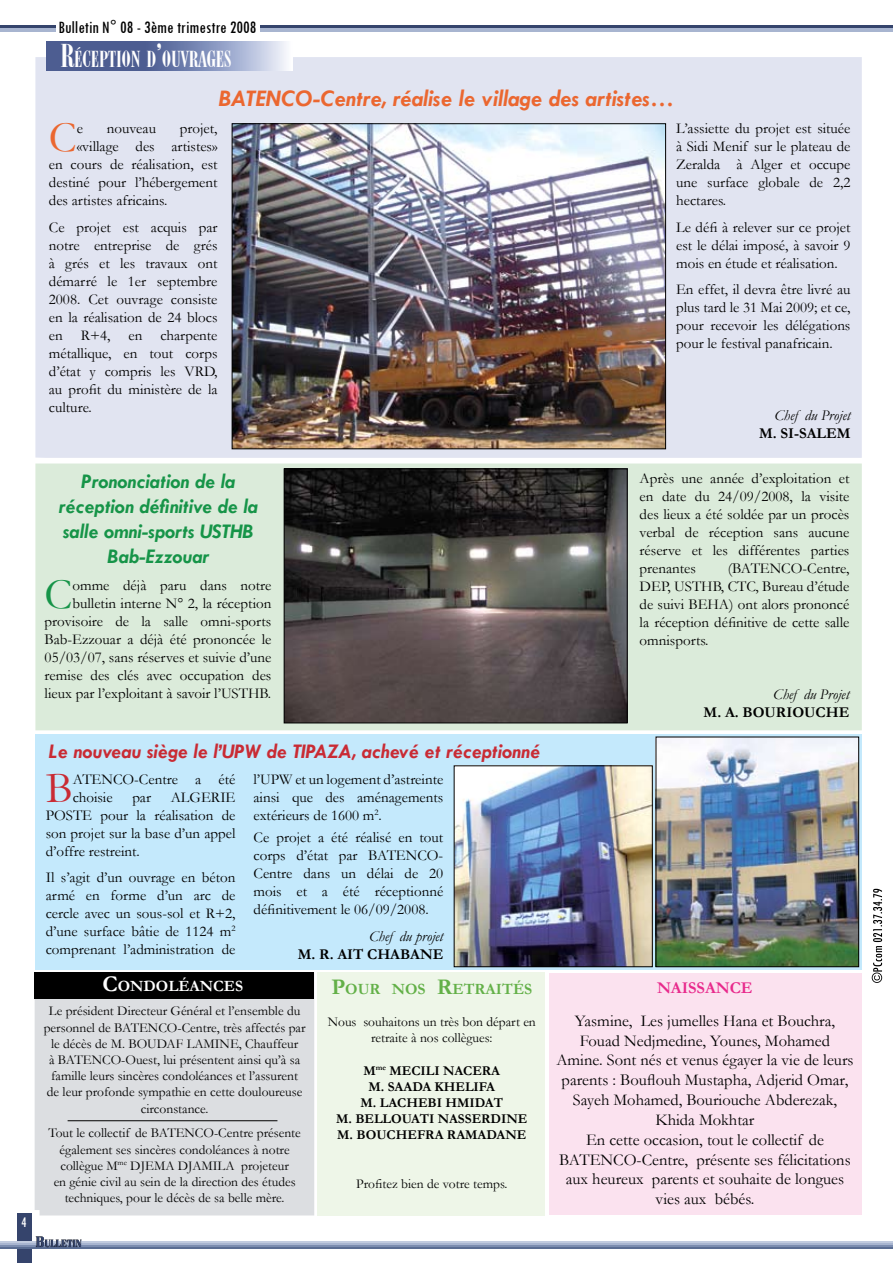
<style>
.page{position:relative;width:893px;height:1263px;background:#fff}
.page>*{position:absolute;margin:0;border:0;box-sizing:border-box;transform-origin:0 0}
.t1{font:43.8px "Garamond";color:#eb6730}
.t2{font:43.8px "Garamond";color:#169448}
.t3{font:43.8px "Garamond";color:#c92b34}
.t4{font:italic 700 24px "Tw Cen";color:#eb6730}
.t5{font:22.05px "Modern 735 BT Roman A";color:#fff}
.t6{font:italic 700 21px/25.2px "Tw Cen";color:#169448;text-align:center}
.t7{font:italic 700 21px "Tw Cen";color:#c92b34}
.t8{font:condensed 18px "Tw Cen";color:#000}
.t9{font:16.5px/19.8px "Garamond";color:#000;text-align:center}
.t10{font:700 16.5px "Garamond";color:#e82a8c}
.t11{font:700 15.75px "Garamond";color:#63b048}
.t12{font:700 15.75px "Garamond";color:#fff}
.t13{font:15px/18px "Garamond";color:#000;text-align:justify}
.t14{font:700 15px "Garamond";color:#000}
.t15{font:italic 15px "Garamond";color:#000}
.t16{font:condensed 15px "Tw Cen";color:#fff}
.t17{font:13.5px/16.2px "Garamond";color:#000;text-align:center}
.t18{font:700 13.5px/16.2px "Garamond";color:#000;text-align:center}
.s1{font-size:31.5px}
.s2{font-size:22.5px}
</style>
<div class="page">
<div style="left:17px;top:1213px;width:14px;height:50px;background:#35446c"></div>
<hr style="left:261px;top:26px;width:632px;height:3px;background:#35446c">
<hr style="left:261px;top:29px;width:632px;height:3px;background:#a8b5d0">
<hr style="left:0;top:26px;width:55px;height:3px;background:#35446c">
<hr style="left:0;top:29px;width:55px;height:3px;background:#a8b5d0">
<hr style="left:0;top:1247px;width:893px;height:2px;background:#5a6d93">
<hr style="left:0;top:1245px;width:893px;height:2px;background:#7c8db0">
<hr style="left:0;top:1243px;width:893px;height:2px;background:#a8b5d0">
<hr style="left:0;top:1241px;width:893px;height:2px;background:#c1cbdf">
<svg style="left:36px;top:1236px;width:46px;height:11px"></svg>
<div style="left:36px;top:735px;width:825px;height:235px;background:#c4e9fc"></div>
<div style="left:35px;top:57px;width:827px;height:401px;background:#e1e4f1"></div>
<svg style="left:872px;top:889px;width:10px;height:94px"></svg>
<div style="left:46px;top:41px;width:100px;height:30px;background:#4d5d91"></div>
<div style="left:145px;top:41px;width:148px;height:30px;background:linear-gradient(to right,#3f538f,#eef3fe)"></div>
<div style="left:549px;top:973px;width:312px;height:241px;background:#fbe2ef"></div>
<div style="left:318px;top:972px;width:227px;height:243px;background:#eef6e8"></div>
<div style="left:35px;top:998px;width:279px;height:217px;background:#dcdee1"></div>
<div style="left:35px;top:972px;width:279px;height:26px;background:#000"></div>
<hr style="left:68px;top:1120px;width:209px;height:1px;background:#000">
<div style="left:35px;top:463px;width:827px;height:267px;background:#dbebda"></div>
<img style="left:286px;top:470px;width:340px;height:251px">
<div style="left:284px;top:468px;width:344px;height:255px;border:1px solid #000"></div>
<img style="left:658px;top:739px;width:199px;height:226px">
<div style="left:656px;top:737px;width:203px;height:230px;border:1px solid #000"></div>
<img style="left:234px;top:125px;width:430px;height:322px">
<div style="left:232px;top:123px;width:434px;height:326px;border:1px solid #000"></div>
<img style="left:456px;top:767px;width:195px;height:198px">
<div style="left:454px;top:765px;width:199px;height:202px;border:1px solid #000"></div>
<p class="t16" style="left:21px;top:1213px;width:7px">4</p>
<p class="t8" style="left:58px;top:16px;width:199px">Bulletin N° 08 - 3ème trimestre 2008</p>
<h3 class="t5" style="left:61px;top:46px;width:172px"><span class="s1">R</span>ÉCEPTION D<span class="s1">’</span>OUVRAGES</h3>
<h2 class="t4" style="left:219px;top:84px;width:457px">BATENCO-Centre, réalise le village des artistes…</h2>
<h1 class="t1" style="left:49px;top:108px;width:29px">C</h1>
<p class="t13" style="left:77px;top:119px;width:8px">e</p>
<p class="t13" style="left:107px;top:119px;width:51px">nouveau</p>
<p class="t13" style="left:180px;top:119px;width:39px">projet,</p>
<p class="t13" style="left:77px;top:137px;width:142px">«village des artistes»</p>
<p class="t13" style="left:49px;top:155px;width:170px">en cours de réalisation, est</p>
<p class="t13" style="left:49px;top:173px;width:170px">destiné pour l’hébergement</p>
<p class="t13" style="left:49px;top:191px;width:120px">des artistes africains.</p>
<p class="t13" style="left:49px;top:218px;width:170px">Ce projet est acquis par notre entreprise de grés à grés et les travaux ont démarré le 1er septembre 2008. Cet ouvrage consiste en la réalisation de 24 blocs en R+4, en charpente métallique, en tout corps d’état y compris les VRD, au profit du ministère de la culture.</p>
<h3 class="t6" style="left:59px;top:468px;width:200px">Prononciation de la réception définitive de la salle omni-sports USTHB<br>Bab-Ezzouar</h3>
<h1 class="t2" style="left:45px;top:565px;width:29px">C</h1>
<p class="t13" style="left:45px;top:576px;width:228px;text-align:right">omme déjà paru dans notre bulletin interne N° 2, la réception provisoire de la salle omni-sports Bab-Ezzouar a déjà été prononcée le 05/03/07, sans réserves et suivie d’une remise des clés avec occupation des lieux par l’exploitant à savoir l’USTHB.</p>
<h3 class="t7" style="left:49px;top:739px;width:493px">Le nouveau siège le l’UPW de TIPAZA, achevé et réceptionné</h3>
<h1 class="t3" style="left:46px;top:758px;width:28px">B</h1>
<p class="t13" style="left:73px;top:770px;width:164px">ATENCO-Centre a été choisie</p>
<p class="t13" style="left:46px;top:788px;width:191px;text-indent:125px">ALGERIE POSTE pour la réalisation de son projet sur la base d’un appel d’offre restreint.</p>
<p class="t13" style="left:46px;top:868px;width:191px">Il s’agit d’un ouvrage en béton armé en forme d’un arc de cercle avec un sous-sol et R+2, d’une surface bâtie de 1124 m<sup>2 </sup>comprenant l’administration de</p>
<p class="t13" style="left:132px;top:788px;width:20px">par</p>
<p class="t13" style="left:253px;top:770px;width:191px">l’UPW et un logement d’astreinte ainsi que des aménagements extérieurs de 1600 m<sup>2</sup>.</p>
<p class="t13" style="left:253px;top:828px;width:191px">Ce projet a été réalisé en tout corps d’état par BATENCO-Centre dans un délai de 20 mois et a été réceptionné définitivement le 06/09/2008.</p>
<p class="t15" style="left:369px;top:926px;width:76px">Chef du projet</p>
<p class="t14" style="left:298px;top:943px;width:147px">M. R. AIT CHABANE</p>
<p class="t12" style="left:103px;top:975px;width:142px"><span class="s2">C</span>ONDOLÉANCES</p>
<p class="t17" style="left:44px;top:1003px;width:263px">Le président Directeur Général et l’ensemble du personnel de BATENCO-Centre, très affectés par le décès de M. BOUDAF LAMINE, Chauffeur<br>à BATENCO-Ouest, lui présentent ainsi qu’à sa famille leurs sincères condoléances et l’assurent de leur profonde sympathie en cette douloureuse circonstance.</p>
<p class="t17" style="left:48px;top:1125px;width:254px">Tout le collectif de BATENCO-Centre présente également ses sincères condoléances à notre collègue M<sup>me</sup> DJEMA DJAMILA projeteur<br>en génie civil au sein de la direction des études techniques, pour le décès de sa belle mère.</p>
<p class="t11" style="left:331px;top:978px;width:202px"><span class="s2">P</span>OUR NOS <span class="s2">R</span>ETRAITÉS</p>
<p class="t17" style="left:328px;top:1013px;width:210px">Nous souhaitons un très bon départ en retraite à nos collègues:</p>
<p class="t18" style="left:336px;top:1062px;width:193px">M<sup>me</sup> MECILI NACERA<br>M. SAADA KHELIFA<br>M. LACHEBI HMIDAT<br>M. BELLOUATI NASSERDINE<br>M. BOUCHEFRA RAMADANE</p>
<p class="t17" style="left:356px;top:1175px;width:153px">Profitez bien de votre temps.</p>
<p class="t13" style="left:676px;top:119px;width:176px">L’assiette du projet est située à Sidi Menif sur le plateau de Zeralda à Alger et occupe une surface globale de 2,2 hectares.</p>
<p class="t13" style="left:676px;top:218px;width:176px">Le défi à relever sur ce projet est le délai imposé, à savoir 9 mois en étude et réalisation.</p>
<p class="t13" style="left:676px;top:280px;width:176px">En effet, il devra être livré au plus tard le 31 Mai 2009; et ce, pour recevoir les délégations pour le festival panafricain.</p>
<p class="t15" style="left:774px;top:405px;width:78px">Chef du Projet</p>
<p class="t14" style="left:759px;top:423px;width:93px">M. SI-SALEM</p>
<p class="t13" style="left:640px;top:469px;width:211px">Après une année d’exploitation et en date du 24/09/2008, la visite des lieux a été soldée par un procès verbal de réception sans aucune réserve et les différentes parties prenantes</p>
<p class="t13" style="left:640px;top:559px;width:211px;text-indent:88px">(BATENCO-Centre, DEP, USTHB, CTC, Bureau d’étude de suivi BEHA) ont alors prononcé la réception définitive de cette salle omnisports.</p>
<p class="t15" style="left:773px;top:684px;width:78px">Chef du Projet</p>
<p class="t14" style="left:704px;top:702px;width:147px">M. A. BOURIOUCHE</p>
<p class="t10" style="left:657px;top:977px;width:97px">NAISSANCE</p>
<p class="t9" style="left:556px;top:1010px;width:299px">Yasmine, Les jumelles Hana et Bouchra, Fouad Nedjmedine, Younes, Mohamed Amine. Sont nés et venus égayer la vie de leurs parents : Bouflouh Mustapha, Adjerid Omar, Sayeh Mohamed, Bouriouche Abderezak, Khida Mokhtar<br>En cette occasion, tout le collectif de BATENCO-Centre, présente ses félicitations aux heureux parents et souhaite de longues vies aux bébés.</p>
</div>
